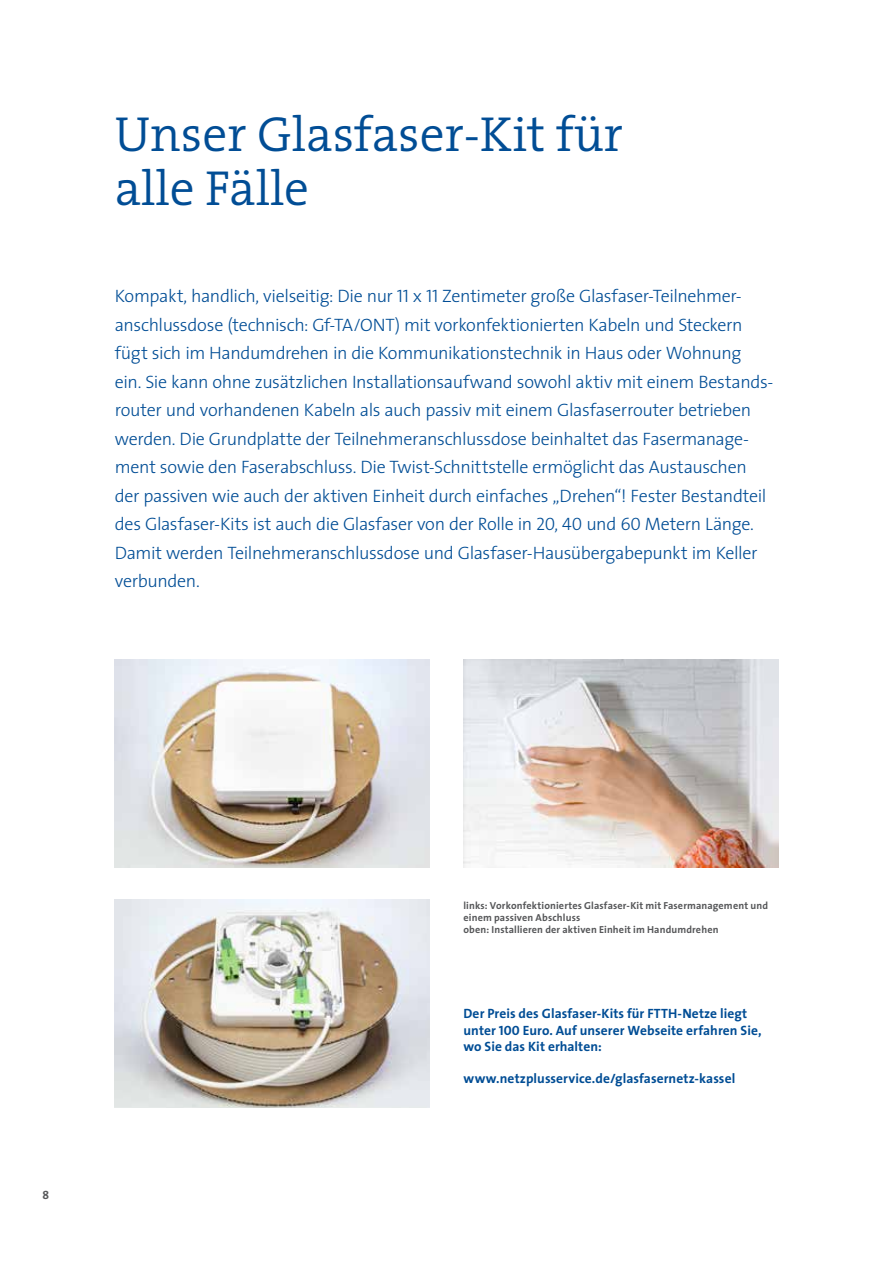
<style>
.page{position:relative;width:893px;height:1263px;background:#fff}
.page>*{position:absolute;margin:0;border:0;box-sizing:border-box;transform-origin:0 0}
.t1{font:300 49.5px/54px "The Serif";color:#014d95}
.t2{font:300 18px/28.5px "The Sans";letter-spacing:-.02em;color:#014d95}
.t3{font:700 13.5px/16.2px "The Sans";letter-spacing:.005em;color:#014d95}
.t4{font:12px "The Sans Bold Caps";color:#57585a}
.t5{font:700 10.2px/12.3px "The Sans";letter-spacing:.015em;color:#57585a}
.s1{font-family:"The Sans Light Caps";font-weight:400}
.s2{font-family:"The Sans Bold Caps";font-weight:400}
</style>
<div class="page">
<img style="left:463px;top:659px;width:315px;height:208px">
<img style="left:115px;top:659px;width:314px;height:208px">
<img style="left:115px;top:900px;width:314px;height:207px">
<h1 class="t1" style="left:115px;top:106px;width:510px">Unser Glasfaser-Kit für alle Fälle</h1>
<p class="t2" style="left:115px;top:281px;width:660px">Kompakt, handlich, vielseitig: Die nur <span class="s1">11</span> x <span class="s1">11</span> Zentimeter große Glasfaser-Teilnehmer&shy;anschlussdose (technisch: Gf-TA/ONT) mit vorkonfektionierten Kabeln und Steckern fügt sich im Handumdrehen in die Kommunikationstechnik in Haus oder Wohnung<br>ein. Sie kann ohne zusätzlichen Installationsaufwand sowohl aktiv mit einem Bestands&shy;router und vorhandenen Kabeln als auch passiv mit einem Glasfaserrouter betrieben werden. Die Grundplatte der Teilnehmeranschlussdose beinhaltet das Fasermanage&shy;ment sowie den Faserabschluss. Die Twist-Schnittstelle ermöglicht das Austauschen der passiven wie auch der aktiven Einheit durch einfaches „Drehen“! Fester Bestandteil des Glasfaser-Kits ist auch die Glasfaser von der Rolle in <span class="s1">20</span>, <span class="s1">40</span> und <span class="s1">60</span> Metern Länge.<br>Damit werden Teilnehmeranschlussdose und Glasfaser-Hausübergabepunkt im Keller verbunden.</p>
<p class="t4" style="left:43px;top:1185px;width:8px">8</p>
<p class="t5" style="left:463px;top:899px;width:306px">links: Vorkonfektioniertes Glasfaser-Kit mit Fasermanagement und einem passiven Abschluss<br>oben: Installieren der aktiven Einheit im Handumdrehen</p>
<p class="t3" style="left:463px;top:1005px;width:299px">Der Preis des Glasfaser-Kits für FTTH-Netze liegt unter <span class="s2">100</span> Euro. Auf unserer Webseite erfahren Sie, wo Sie das Kit erhalten:</p>
<p class="t3" style="left:463px;top:1070px;width:273px">www.netzplusservice.de/glasfasernetz-kassel</p>
</div>
